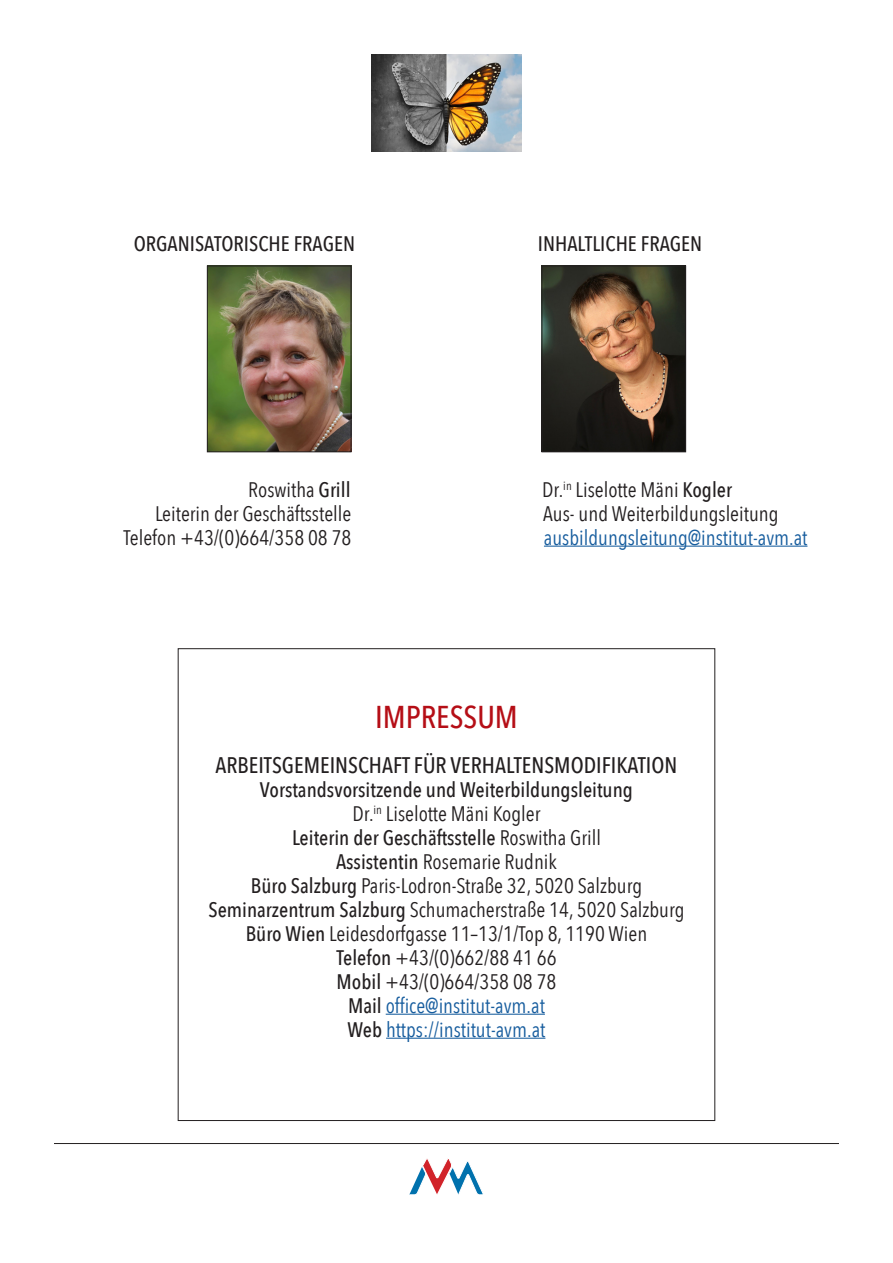
<style>
.page{position:relative;width:893px;height:1263px;background:#fff}
.page>*{position:absolute;margin:0;border:0;box-sizing:border-box;transform-origin:0 0}
.t1{font:500 31.5px "Avenir Next Condensed";color:#b50e16}
.t2{font:500 22.5px "Avenir Next Condensed";color:#231f20}
.t3{font:500 21px/24px "Avenir Next Condensed";color:#231f20;text-align:center}
.t4{font:21px/24px "Avenir Next Condensed";color:#231f20;text-align:center}
.t5{font:21px/24px "Avenir Next Condensed";color:#175d9e}
.s1{font-weight:500}
.s2{font-weight:400}
.s3{font-weight:500;color:#231f20}
</style>
<div class="page">
<hr style="left:544px;top:546px;width:263px;height:1px;background:#175d9e">
<hr style="left:386px;top:1014px;width:159px;height:1px;background:#175d9e">
<hr style="left:386px;top:1038px;width:159px;height:1px;background:#175d9e">
<img style="left:209px;top:268px;width:140px;height:182px">
<div style="left:207px;top:266px;width:144px;height:186px;border:1px solid #231f20"></div>
<img style="left:544px;top:268px;width:140px;height:182px">
<div style="left:542px;top:266px;width:144px;height:186px;border:1px solid #231f20"></div>
<svg style="left:409px;top:1158px;width:74px;height:37px"></svg>
<img style="left:371px;top:54px;width:151px;height:97px">
<hr style="left:54px;top:1143px;width:785px;height:1px;background:#231f20">
<p class="t3" style="left:134px;top:231px;width:223px">ORGANISATORISCHE FRAGEN</p>
<p class="t3" style="left:538px;top:231px;width:166px">INHALTLICHE FRAGEN</p>
<p class="t4" style="left:248px;top:476px;width:104px">Roswitha <span class="s1">Grill</span></p>
<p class="t4" style="left:542px;top:476px;width:191px">Dr.<sup>in</sup> Liselotte Mäni <span class="s1">Kogler</span></p>
<p class="t4" style="left:155px;top:500px;width:198px">Leiterin der Geschäftsstelle</p>
<p class="t4" style="left:543px;top:500px;width:237px">Aus- und Weiterbildungsleitung</p>
<p class="t4" style="left:123px;top:524px;width:230px">Telefon +43/(0)664/358 08 78</p>
<p class="t5" style="left:544px;top:524px;width:265px">ausbildungsleitung@institut-avm.at</p>
<p class="t1" style="left:375px;top:697px;width:144px">IMPRESSUM</p>
<p class="t2" style="left:216px;top:751px;width:463px">ARBEITSGEMEINSCHAFT FÜR VERHALTENSMODIFIKATION</p>
<p class="t3" style="left:208px;top:777px;width:478px">Vorstandsvorsitzende und Weiterbildungsleitung<br><span class="s2">Dr.</span><sup>in</sup> <span class="s2">Liselotte Mäni Kogler<br></span>Leiterin der Geschäftsstelle <span class="s2">Roswitha Grill<br></span>Assistentin <span class="s2">Rosemarie Rudnik<br></span>Büro Salzburg <span class="s2">Paris-Lodron-Straße 32, 5020 Salzburg </span>Seminarzentrum Salzburg <span class="s2">Schumacherstraße 14, 5020 Salzburg</span></p>
<p class="t4" style="left:246px;top:920px;width:403px"><span class="s1">Büro Wien</span> Leidesdorfgasse 11–13/1/Top 8, 1190 Wien<br><span class="s1">Telefon</span> +43/(0)662/88 41 66<br><span class="s1">Mobil</span> +43/(0)664/358 08 78</p>
<p class="t5" style="left:348px;top:992px;width:199px"><span class="s3">Mail</span> office@institut-avm.at<br><span class="s3">Web</span> https://institut-avm.at</p>
</div>
